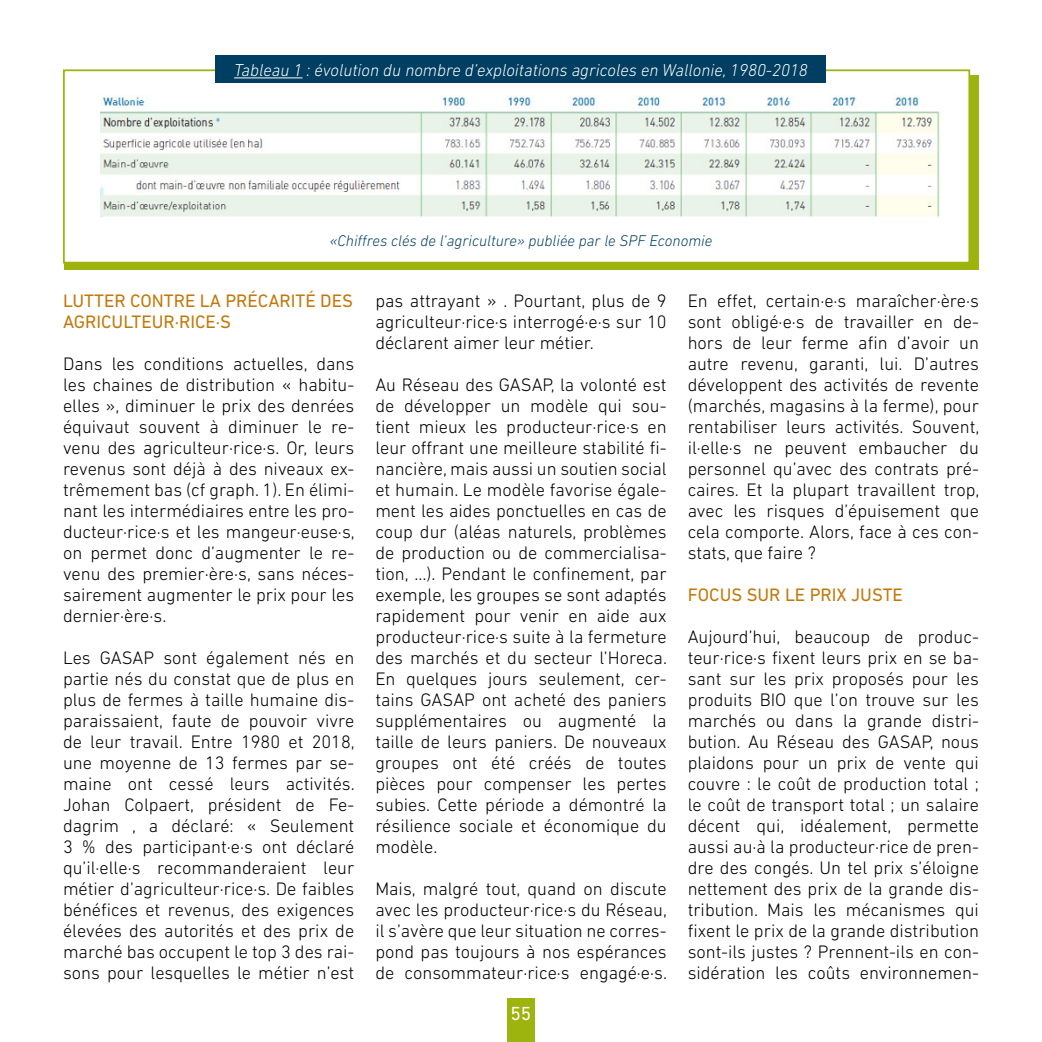
<style>
.page{position:relative;width:1042px;height:1042px;background:#fff}
.page>*{position:absolute;margin:0;border:0;box-sizing:border-box;transform-origin:0 0}
.t1{font:19.25px "DIN Next LT Pro";color:#fff}
.t2{font:300 18.38px/21px "DIN Next LT Pro";color:#000}
.t3{font:18.38px/21px "DIN Next LT Pro";color:#c1790b}
.t4{font:italic 300 17.5px "DIN Next LT Pro";color:#fff}
.t5{font:italic 300 15.75px "DIN Next LT Pro";color:#003f61}
</style>
<div class="page">
<div style="left:507px;top:998px;width:27px;height:44px;background:#9cb40d"></div>
<div style="left:65px;top:75px;width:914px;height:194px;background:#9cb40d"></div>
<div style="left:63px;top:69px;width:907px;height:194px;background:#fff;border:2px solid #9cb40d"></div>
<div style="left:216px;top:56px;width:610px;height:27px;background:#003f61"></div>
<img style="left:101px;top:95px;width:839px;height:123px">
<hr style="left:234px;top:77px;width:68px;height:1px;background:#fff">
<p class="t4" style="left:234px;top:60px;width:575px">Tableau 1 : évolution du nombre d’exploitations agricoles en Wallonie, 1980-2018</p>
<p class="t5" style="left:330px;top:232px;width:384px">«Chiffres clés de l’agriculture» publiée par le SPF Economie</p>
<p class="t3" style="left:63px;top:289px;width:291px">LUTTER CONTRE LA PRÉCARITÉ DES<br>AGRICULTEUR·RICE·S</p>
<p class="t2" style="left:63px;top:353px;width:293px">Dans les conditions actuelles, dans les chaines de distribution « habitu&shy;elles », diminuer le prix des denrées équivaut souvent à diminuer le re&shy;venu des agriculteur·rice·s. Or, leurs revenus sont déjà à des niveaux ex&shy;trêmement bas (cf graph. 1). En élimi&shy;nant les intermédiaires entre les pro&shy;ducteur·rice·s et les mangeur·euse·s, on permet donc d’augmenter le re&shy;venu des premier·ère·s, sans néces&shy;sairement augmenter le prix pour les dernier·ère·s.</p>
<p class="t2" style="left:63px;top:647px;width:293px">Les GASAP sont également nés en partie nés du constat que de plus en plus de fermes à taille humaine dis&shy;paraissaient, faute de pouvoir vivre de leur travail. Entre 1980 et 2018, une moyenne de 13 fermes par se&shy;maine ont cessé leurs activités.<br>Johan Colpaert, président de Fe&shy;dagrim , a déclaré: « Seulement 3 % des participant·e·s ont déclaré qu’il·elle·s recommanderaient leur métier d’agriculteur·rice·s. De faibles bénéfices et revenus, des exigences élevées des autorités et des prix de marché bas occupent le top 3 des rai&shy;sons pour lesquelles le métier n’est</p>
<p class="t2" style="left:375px;top:290px;width:293px;text-align:justify">pas attrayant » . Pourtant, plus de 9 agriculteur·rice·s interrogé·e·s sur 10 déclarent aimer leur métier.</p>
<p class="t2" style="left:375px;top:374px;width:293px">Au Réseau des GASAP, la volonté est de développer un modèle qui sou&shy;tient mieux les producteur·rice·s en leur offrant une meilleure stabilité fi&shy;nancière, mais aussi un soutien social et humain. Le modèle favorise égale&shy;ment les aides ponctuelles en cas de coup dur (aléas naturels, problèmes de production ou de commercialisa&shy;tion, …). Pendant le confinement, par exemple, les groupes se sont adaptés rapidement pour venir en aide aux producteur·rice·s suite à la fermeture des marchés et du secteur l’Horeca.<br>En quelques jours seulement, cer&shy;tains GASAP ont acheté des paniers supplémentaires ou augmenté la taille de leurs paniers. De nouveaux groupes ont été créés de toutes pièces pour compenser les pertes subies. Cette période a démontré la résilience sociale et économique du modèle.</p>
<p class="t2" style="left:375px;top:878px;width:293px">Mais, malgré tout, quand on discute avec les producteur·rice·s du Réseau, il s’avère que leur situation ne corres&shy;pond pas toujours à nos espérances de consommateur·rice·s engagé·e·s.</p>
<p class="t1" style="left:510px;top:1002px;width:22px">55</p>
<p class="t2" style="left:687px;top:290px;width:293px;text-align:justify">En effet, certain·e·s maraîcher·ère·s sont obligé·e·s de travailler en de&shy;hors de leur ferme afin d’avoir un autre revenu, garanti, lui. D’autres développent des activités de revente (marchés, magasins à la ferme), pour rentabiliser leurs activités. Souvent, il·elle·s ne peuvent embaucher du personnel qu’avec des contrats pré&shy;caires. Et la plupart travaillent trop, avec les risques d’épuisement que cela comporte. Alors, face à ces con&shy;stats, que faire ?</p>
<p class="t3" style="left:687px;top:584px;width:217px">FOCUS SUR LE PRIX JUSTE</p>
<p class="t2" style="left:687px;top:626px;width:293px;text-align:justify">Aujourd’hui, beaucoup de produc&shy;teur·rice·s fixent leurs prix en se ba&shy;sant sur les prix proposés pour les produits BIO que l’on trouve sur les marchés ou dans la grande distri&shy;bution. Au Réseau des GASAP, nous plaidons pour un prix de vente qui couvre : le coût de production total ; le coût de transport total ; un salaire décent qui, idéalement, permette aussi au·à la producteur·rice de pren&shy;dre des congés. Un tel prix s’éloigne nettement des prix de la grande dis&shy;tribution. Mais les mécanismes qui fixent le prix de la grande distribution sont-ils justes ? Prennent-ils en con&shy;sidération les coûts environnemen-</p>
</div>
